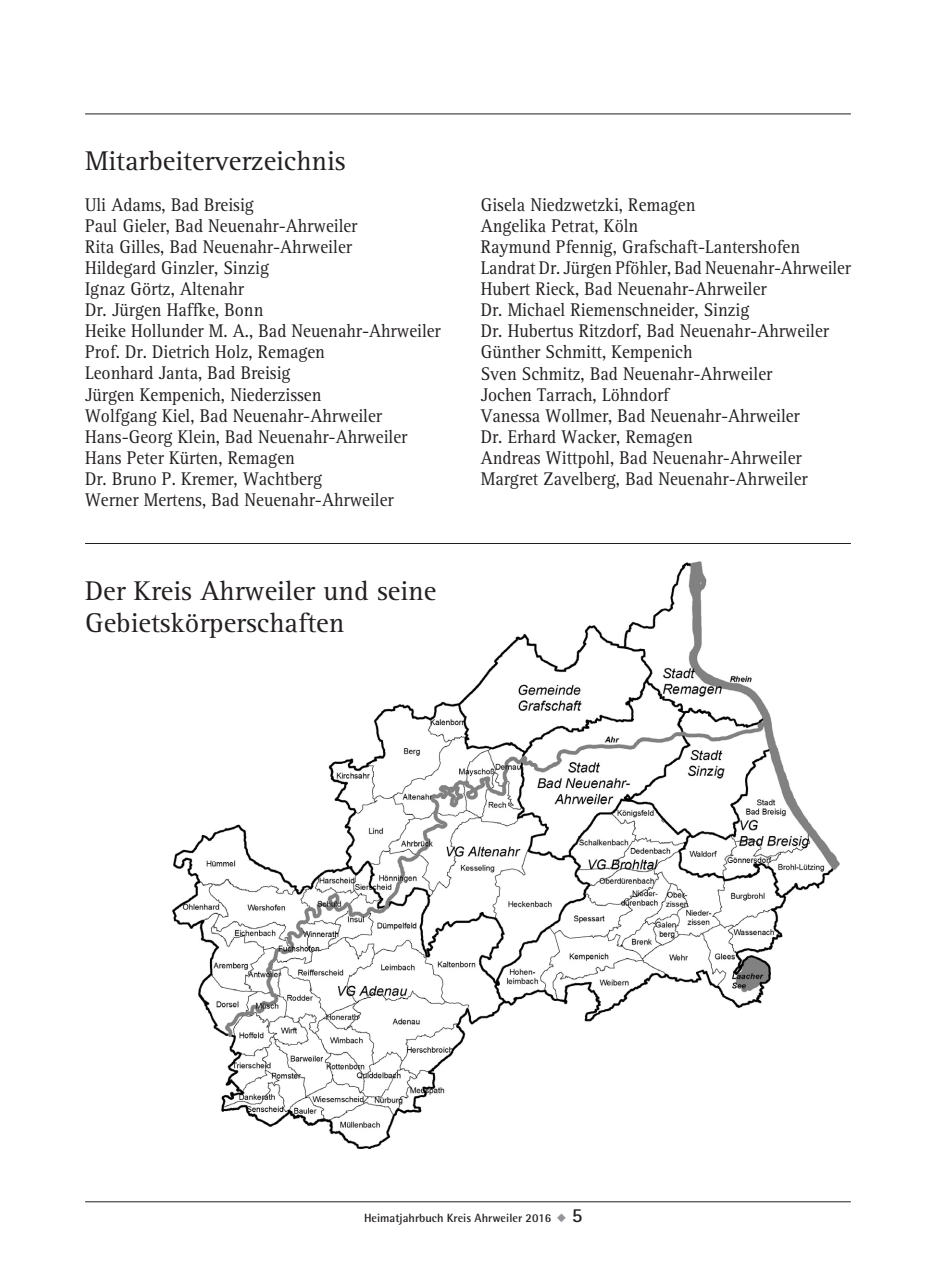
<style>
.page{position:relative;width:936px;height:1276px;background:#fff}
.page>*{position:absolute;margin:0;border:0;box-sizing:border-box;transform-origin:0 0}
.t1{font:28px/32px "AT Rotis Serif";color:#231f20}
.t2{font:19px/21px "AT Rotis Serif";color:#231f20;scale:.92 1}
.t3{font:700 12px "Rotis Semi Sans";color:#231f20}
.s1{color:#939598}
.s2{font-family:"Rotis Sans Serif";font-size:20px}
</style>
<div class="page">
<hr style="left:85px;top:1201px;width:765px;height:1px;background:#231f20">
<hr style="left:85px;top:113px;width:765px;height:1px;background:#231f20">
<img style="left:172px;top:561px;width:668px;height:588px">
<div style="left:73px;top:574px;width:432px;height:63px;background:#fff"></div>
<hr style="left:85px;top:543px;width:765px;height:1px;background:#231f20">
<h1 class="t1" style="left:85px;top:145px;width:262px">Mitarbeiterverzeichnis</h1>
<p class="t2" style="left:85px;top:195px;width:388px">Uli Adams, Bad Breisig<br>Paul Gieler, Bad Neuenahr-Ahrweiler<br>Rita Gilles, Bad Neuenahr-Ahrweiler<br>Hildegard Ginzler, Sinzig<br>Ignaz Görtz, Altenahr<br>Dr. Jürgen Haffke, Bonn<br>Heike Hollunder M. A., Bad Neuenahr-Ahrweiler Prof. Dr. Dietrich Holz, Remagen<br>Leonhard Janta, Bad Breisig<br>Jürgen Kempenich, Niederzissen<br>Wolfgang Kiel, Bad Neuenahr-Ahrweiler Hans-Georg Klein, Bad Neuenahr-Ahrweiler Hans Peter Kürten, Remagen<br>Dr. Bruno P. Kremer, Wachtberg<br>Werner Mertens, Bad Neuenahr-Ahrweiler</p>
<p class="t2" style="left:480px;top:194px;width:404px">Gisela Niedzwetzki, Remagen<br>Angelika Petrat, Köln<br>Raymund Pfennig, Grafschaft-Lantershofen Landrat Dr. Jürgen Pföhler, Bad Neuenahr-Ahrweiler Hubert Rieck, Bad Neuenahr-Ahrweiler<br>Dr. Michael Riemenschneider, Sinzig<br>Dr. Hubertus Ritzdorf, Bad Neuenahr-Ahrweiler Günther Schmitt, Kempenich<br>Sven Schmitz, Bad Neuenahr-Ahrweiler<br>Jochen Tarrach, Löhndorf<br>Vanessa Wollmer, Bad Neuenahr-Ahrweiler<br>Dr. Erhard Wacker, Remagen<br>Andreas Wittpohl, Bad Neuenahr-Ahrweiler Margret Zavelberg, Bad Neuenahr-Ahrweiler</p>
<h1 class="t1" style="left:85px;top:575px;width:352px">Der Kreis Ahrweiler und seine<br>Gebietskörperschaften</h1>
<p class="t3" style="left:364px;top:1210px;width:220px">Heimatjahrbuch Kreis Ahrweiler 2016 <span class="s1">◆</span> <span class="s2">5</span></p>
</div>
